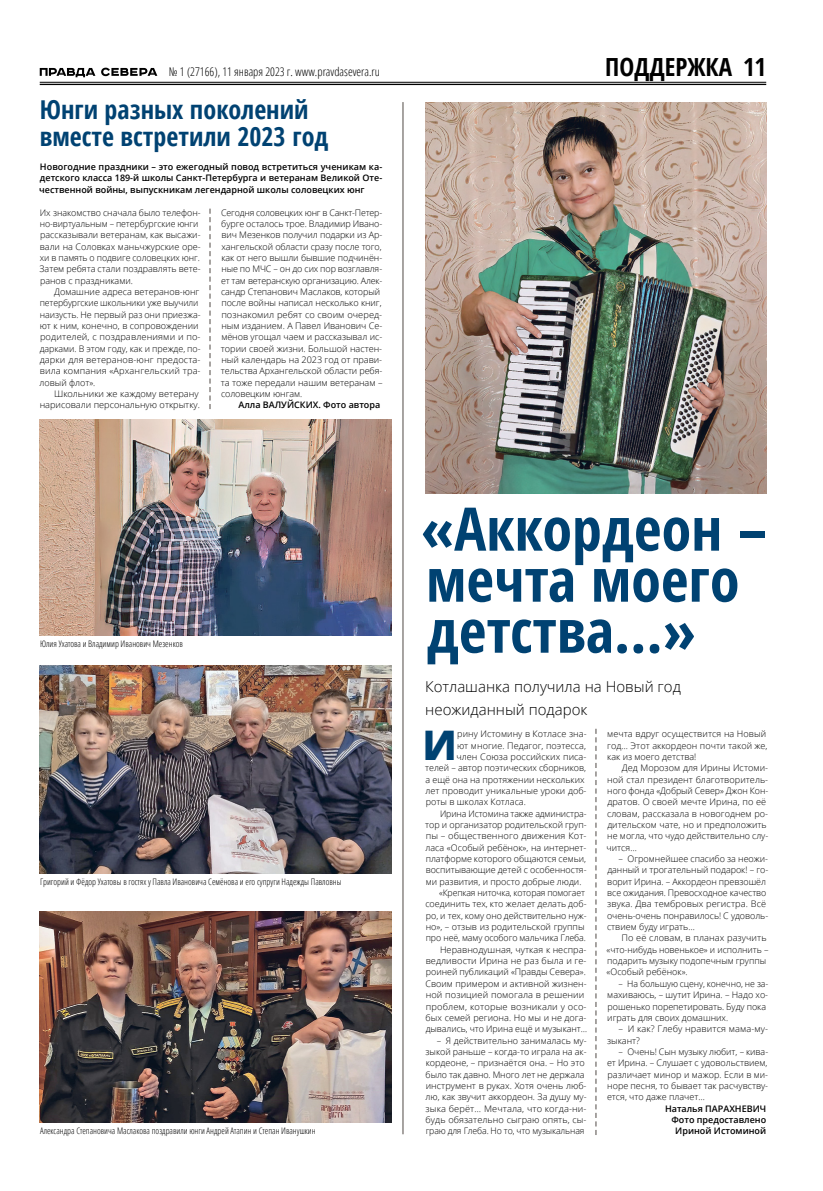
<style>
.page{position:relative;width:823px;height:1191px;background:#fff}
.page>*{position:absolute;margin:0;border:0;box-sizing:border-box;transform-origin:0 0}
.t1{font:700 condensed 60px/51px "Open Sans";color:#004272}
.t2{font:800 40.8px "Open Sans";color:#004272}
.t3{font:700 condensed 26px/27px "Open Sans";color:#004272}
.t4{font:700 condensed 25px "Open Sans";color:#000}
.t5{font:300 15px/22.7px "Open Sans";color:#000}
.t6{font:300 condensed 12px "Open Sans";color:#000}
.t7{font:300 9px/11.3px "Open Sans";color:#000}
.t8{font:600 9px/11.3px "Open Sans";color:#000;text-align:justify}
.t9{font:300 condensed 9px "Open Sans";color:#000}
</style>
<div class="page">
<hr style="left:40px;top:82px;width:725px;height:1px;background:#000">
<hr style="left:40px;top:84px;width:725px;height:1px;background:#000">
<svg style="left:40px;top:68px;width:55px;height:9px"></svg>
<svg style="left:101px;top:68px;width:56px;height:8px"></svg>
<svg style="left:210px;top:209px;width:1px;height:200px"></svg>
<hr style="left:402px;top:102px;width:1px;height:1032px;background:#514a45">
<img style="left:40px;top:420px;width:351px;height:215px">
<img style="left:40px;top:665px;width:351px;height:208px">
<img style="left:40px;top:911px;width:351px;height:212px">
<svg style="left:595px;top:728px;width:1px;height:407px"></svg>
<img style="left:425px;top:102px;width:340px;height:391px">
<h3 class="t6" style="left:169px;top:63px;width:213px">№ 1 (27166), 11 января 2023 г. www.pravdasevera.ru</h3>
<h3 class="t4" style="left:605px;top:49px;width:162px">ПОДДЕРЖКА 11</h3>
<h3 class="t3" style="left:40px;top:95px;width:290px">Юнги разных поколений вместе встретили 2023 год</h3>
<p class="t8" style="left:39px;top:161px;width:344px">Новогодние праздники – это ежегодный повод встретиться ученикам ка&shy;детского класса 189‑й школы Санкт-Петербурга и ветеранам Великой Оте&shy;чественной войны, выпускникам легендарной школы соловецких юнг</p>
<p class="t7" style="left:40px;top:206px;width:162px">Их знакомство сначала было телефон&shy;но-виртуальным – петербургские юнги рассказывали ветеранам, как высажи&shy;вали на Соловках маньчжурские оре&shy;хи в память о подвиге соловецких юнг.<br>Затем ребята стали поздравлять вете&shy;ранов с праздниками.</p>
<p class="t7" style="left:40px;top:286px;width:162px;text-indent:15px">Домашние адреса ветеранов-юнг петербургские школьники уже выучили наизусть. Не первый раз они приезжа&shy;ют к ним, конечно, в сопровождении родителей, с поздравлениями и по&shy;дарками. В этом году, как и прежде, по&shy;дарки для ветеранов-юнг предоста&shy;вила компания «Архангельский тра&shy;ловый флот».</p>
<p class="t7" style="left:40px;top:388px;width:162px;text-align:right">Школьники же каждому ветерану нарисовали персональную открытку.</p>
<p class="t7" style="left:221px;top:206px;width:163px">Сегодня соловецких юнг в Санкт-Петер&shy;бурге осталось трое. Владимир Ивано&shy;вич Мезенков получил подарки из Ар&shy;хангельской области сразу после того, как от него вышли бывшие подчинён&shy;ные по МЧС – он до сих пор возглавля&shy;ет там ветеранскую организацию. Алек&shy;сандр Степанович Маслаков, который после войны написал несколько книг, познакомил ребят со своим очеред&shy;ным изданием. А Павел Иванович Се&shy;мёнов угощал чаем и рассказывал ис&shy;тории своей жизни. Большой настен&shy;ный календарь на 2023 год от прави&shy;тельства Архангельской области ребя&shy;та тоже передали нашим ветеранам – соловецким юнгам.</p>
<p class="t8" style="left:238px;top:399px;width:143px">Алла ВАЛУЙСКИХ. Фото автора</p>
<p class="t9" style="left:40px;top:637px;width:144px">Юлия Ухатова и Владимир Иванович Мезенков</p>
<p class="t9" style="left:40px;top:875px;width:303px">Григорий и Фёдор Ухатовы в гостях у Павла Ивановича Семёнова и его супруги Надежды Павловны</p>
<p class="t9" style="left:40px;top:1124px;width:277px">Александра Степановича Маслакова поздравили юнги Андрей Атапин и Степан Иванушкин</p>
<h1 class="t1" style="left:420px;top:502px;width:347px">«Аккордеон – мечта моего детства…»</h1>
<h3 class="t5" style="left:425px;top:674px;width:257px">Котлашанка получила на Новый год неожиданный подарок</h3>
<h2 class="t2" style="left:422px;top:714px;width:36px">И</h2>
<p class="t7" style="left:457px;top:728px;width:131px">рину Истомину в Котласе зна-</p>
<p class="t7" style="left:607px;top:728px;width:162px">мечта вдруг осуществится на Новый год… Этот аккордеон почти такой же, как из моего детства!</p>
<p class="t7" style="left:606px;top:762px;width:163px;text-indent:15px">Дед Морозом для Ирины Истоми&shy;ной стал президент благотворитель&shy;ного фонда «Добрый Север» Джон Кон&shy;дратов. О своей мечте Ирина, по её словам, рассказала в новогоднем ро&shy;дительском чате, но и предположить не могла, что чудо действительно слу&shy;чится…</p>
<p class="t7" style="left:606px;top:853px;width:163px;text-indent:12px">– Огромнейшее спасибо за неожи&shy;данный и трогательный подарок! – го&shy;ворит Ирина. – Аккордеон превзошёл все ожидания. Превосходное качество звука. Два тембровых регистра. Всё очень-очень понравилось! С удоволь&shy;ствием буду играть…</p>
<p class="t7" style="left:606px;top:932px;width:163px;text-indent:15px">По её словам, в планах разучить «что‑нибудь новенькое» и исполнить – подарить музыку подопечным группы «Особый ребёнок».</p>
<p class="t7" style="left:607px;top:977px;width:162px;text-indent:11px">– На большую сцену, конечно, не за&shy;махиваюсь, – шутит Ирина. – Надо хо&shy;рошенько порепетировать. Буду пока играть для своих домашних.</p>
<p class="t7" style="left:607px;top:1023px;width:162px;text-indent:11px">– И как? Глебу нравится мама-му&shy;зыкант?</p>
<p class="t7" style="left:606px;top:1045px;width:163px;text-align:justify;text-indent:12px">– Очень! Сын музыку любит, – кива&shy;ет Ирина. – Слушает с удовольствием, различает минор и мажор. Если в ми&shy;норе песня, то бывает так расчувству&shy;ется, что даже плачет…</p>
<p class="t8" style="left:664px;top:1102px;width:103px;text-align:right">Наталья ПАРАХНЕВИЧ<br>Фото предоставлено<br>Ириной Истоминой</p>
<p class="t7" style="left:457px;top:739px;width:130px">ют многие. Педагог, поэтесса,</p>
<p class="t7" style="left:456px;top:751px;width:131px">член Союза российских писа-</p>
<p class="t7" style="left:425px;top:762px;width:162px">телей – автор поэтических сборников,</p>
<p class="t7" style="left:425px;top:773px;width:160px">а ещё она на протяжении нескольких</p>
<p class="t7" style="left:425px;top:785px;width:162px">лет проводит уникальные уроки доб-</p>
<p class="t7" style="left:425px;top:796px;width:101px">роты в школах Котласа.</p>
<p class="t7" style="left:440px;top:807px;width:148px">Ирина Истомина также администра-</p>
<p class="t7" style="left:425px;top:819px;width:163px">тор и организатор родительской груп-</p>
<p class="t7" style="left:425px;top:830px;width:162px">пы – общественного движения Кот-</p>
<p class="t7" style="left:425px;top:841px;width:162px">ласа «Особый ребёнок», на интернет-</p>
<p class="t7" style="left:425px;top:853px;width:162px">платформе которого общаются семьи,</p>
<p class="t7" style="left:425px;top:864px;width:162px">воспитывающие детей с особенностя-</p>
<p class="t7" style="left:425px;top:875px;width:157px">ми развития, и просто добрые люди.</p>
<p class="t7" style="left:439px;top:887px;width:147px">«Крепкая ниточка, которая помогает</p>
<p class="t7" style="left:425px;top:898px;width:163px">соединить тех, кто желает делать доб-</p>
<p class="t7" style="left:425px;top:909px;width:162px">ро, и тех, кому оно действительно нуж-</p>
<p class="t7" style="left:425px;top:921px;width:160px">но», – отзыв из родительской группы</p>
<p class="t7" style="left:425px;top:932px;width:162px">про неё, маму особого мальчика Глеба.</p>
<p class="t7" style="left:440px;top:943px;width:148px">Неравнодушная, чуткая к неспра-</p>
<p class="t7" style="left:425px;top:955px;width:162px">ведливости Ирина не раз была и ге-</p>
<p class="t7" style="left:425px;top:966px;width:161px">роиней публикаций «Правды Севера».</p>
<p class="t7" style="left:425px;top:977px;width:162px">Своим примером и активной жизнен-</p>
<p class="t7" style="left:425px;top:989px;width:160px">ной позицией помогала в решении</p>
<p class="t7" style="left:425px;top:1000px;width:162px">проблем, которые возникали у осо-</p>
<p class="t7" style="left:425px;top:1011px;width:162px">бых семей региона. Но мы и не дога-</p>
<p class="t7" style="left:425px;top:1023px;width:163px">дывались, что Ирина ещё и музыкант…</p>
<p class="t7" style="left:425px;top:1034px;width:162px;text-indent:11px">– Я действительно занималась му&shy;зыкой раньше – когда‑то играла на ак&shy;кордеоне, – признаётся она. – Но это было так давно. Много лет не держала инструмент в руках. Хотя очень люб&shy;лю, как звучит аккордеон. За душу му&shy;зыка берёт… Мечтала, что когда‑ни&shy;будь обязательно сыграю опять, сы&shy;граю для Глеба. Но то, что музыкальная</p>
</div>
